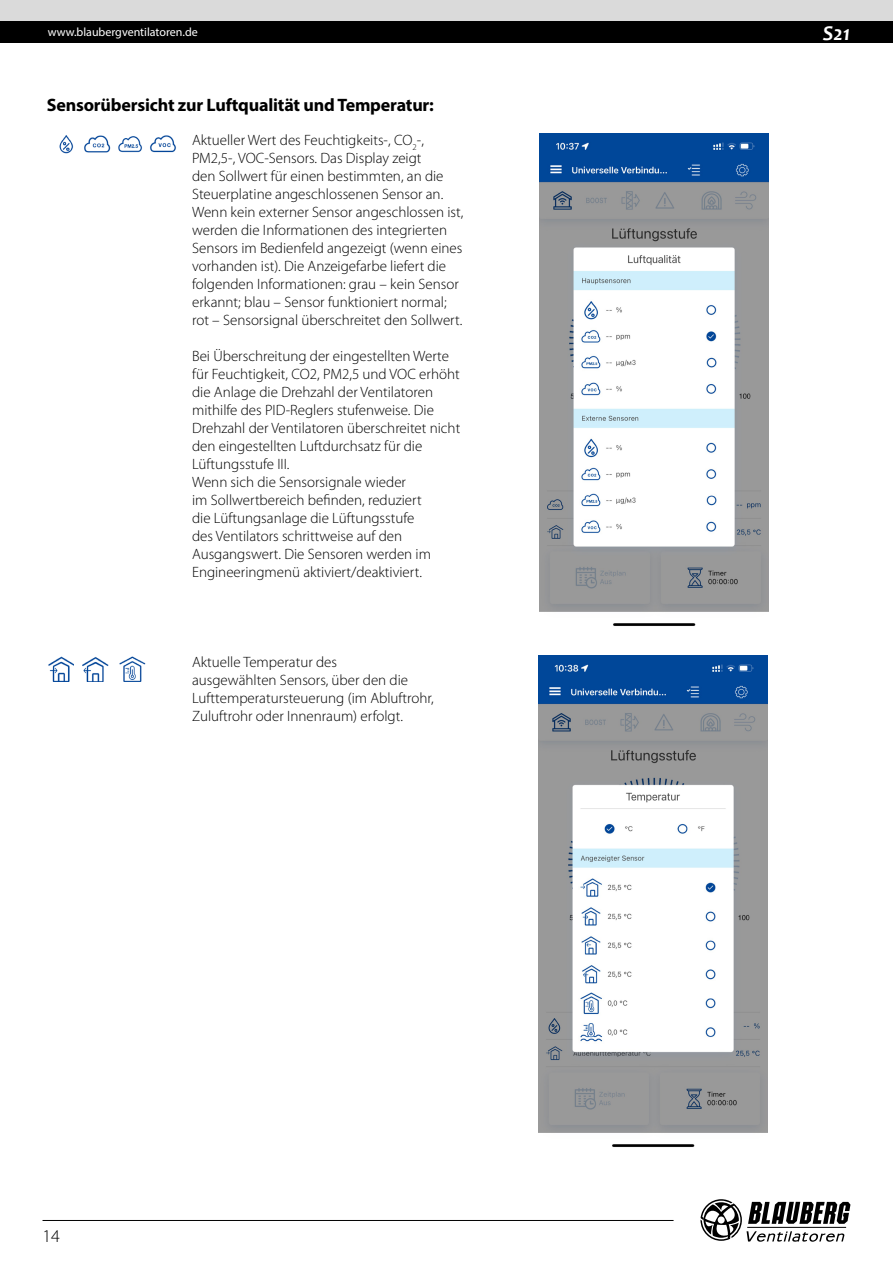
<style>
.page{position:relative;width:893px;height:1263px;background:#fff}
.page>*{position:absolute;margin:0;border:0;box-sizing:border-box;transform-origin:0 0}
.t1{font:italic 700 21px "Candara";color:#fff}
.t2{font:700 18px "Myriad Pro";letter-spacing:-.01em;color:#000}
.t3{font:300 18px "Myriad Pro";color:#000}
.t4{font:300 15px/18px "Myriad Pro";color:#000}
.t5{font:12px "Myriad Pro";color:#fff}
</style>
<div class="page">
<div style="left:0;top:0;width:893px;height:21px;background:#dadada"></div>
<div style="left:0;top:21px;width:893px;height:22px;background:#000"></div>
<svg style="left:700px;top:1199px;width:150px;height:43px"></svg>
<hr style="left:43px;top:1220px;width:631px;height:1px;background:#000">
<img style="left:59px;top:135px;width:15px;height:19px">
<img style="left:84px;top:135px;width:27px;height:18px">
<img style="left:118px;top:136px;width:24px;height:17px">
<img style="left:150px;top:135px;width:26px;height:18px">
<img style="left:540px;top:134px;width:229px;height:492px">
<img style="left:82px;top:657px;width:27px;height:25px">
<img style="left:119px;top:656px;width:27px;height:26px">
<img style="left:48px;top:656px;width:26px;height:26px">
<img style="left:539px;top:655px;width:229px;height:492px">
<p class="t5" style="left:48px;top:25px;width:152px">www.blaubergventilatoren.de</p>
<h1 class="t1" style="left:823px;top:20px;width:29px">S21</h1>
<p class="t2" style="left:47px;top:93px;width:389px">Sensorübersicht zur Luftqualität und Temperatur:</p>
<p class="t4" style="left:192px;top:131px;width:273px">Aktueller Wert des Feuchtigkeits-, СO<sub>2</sub>-, РМ2,5-, VOC-Sensors. Das Display zeigt<br>den Sollwert für einen bestimmten, an die Steuerplatine angeschlossenen Sensor an.<br>Wenn kein externer Sensor angeschlossen ist, werden die Informationen des integrierten Sensors im Bedienfeld angezeigt (wenn eines vorhanden ist). Die Anzeigefarbe liefert die folgenden Informationen: grau – kein Sensor erkannt; blau – Sensor funktioniert normal; rot – Sensorsignal überschreitet den Sollwert.</p>
<p class="t4" style="left:192px;top:347px;width:270px">Bei Überschreitung der eingestellten Werte für Feuchtigkeit, CO2, PM2,5 und VOC erhöht die Anlage die Drehzahl der Ventilatoren mithilfe des PID-Reglers stufenweise. Die Drehzahl der Ventilatoren überschreitet nicht den eingestellten Luftdurchsatz für die Lüftungsstufe III.<br>Wenn sich die Sensorsignale wieder<br>im Sollwertbereich befinden, reduziert<br>die Lüftungsanlage die Lüftungsstufe<br>des Ventilators schrittweise auf den Ausgangswert. Die Sensoren werden im Engineeringmenü aktiviert/deaktiviert.</p>
<p class="t4" style="left:192px;top:653px;width:243px">Aktuelle Temperatur des<br>ausgewählten Sensors, über den die Lufttemperatursteuerung (im Abluftrohr, Zuluftrohr oder Innenraum) erfolgt.</p>
<p class="t3" style="left:43px;top:1226px;width:19px">14</p>
</div>
